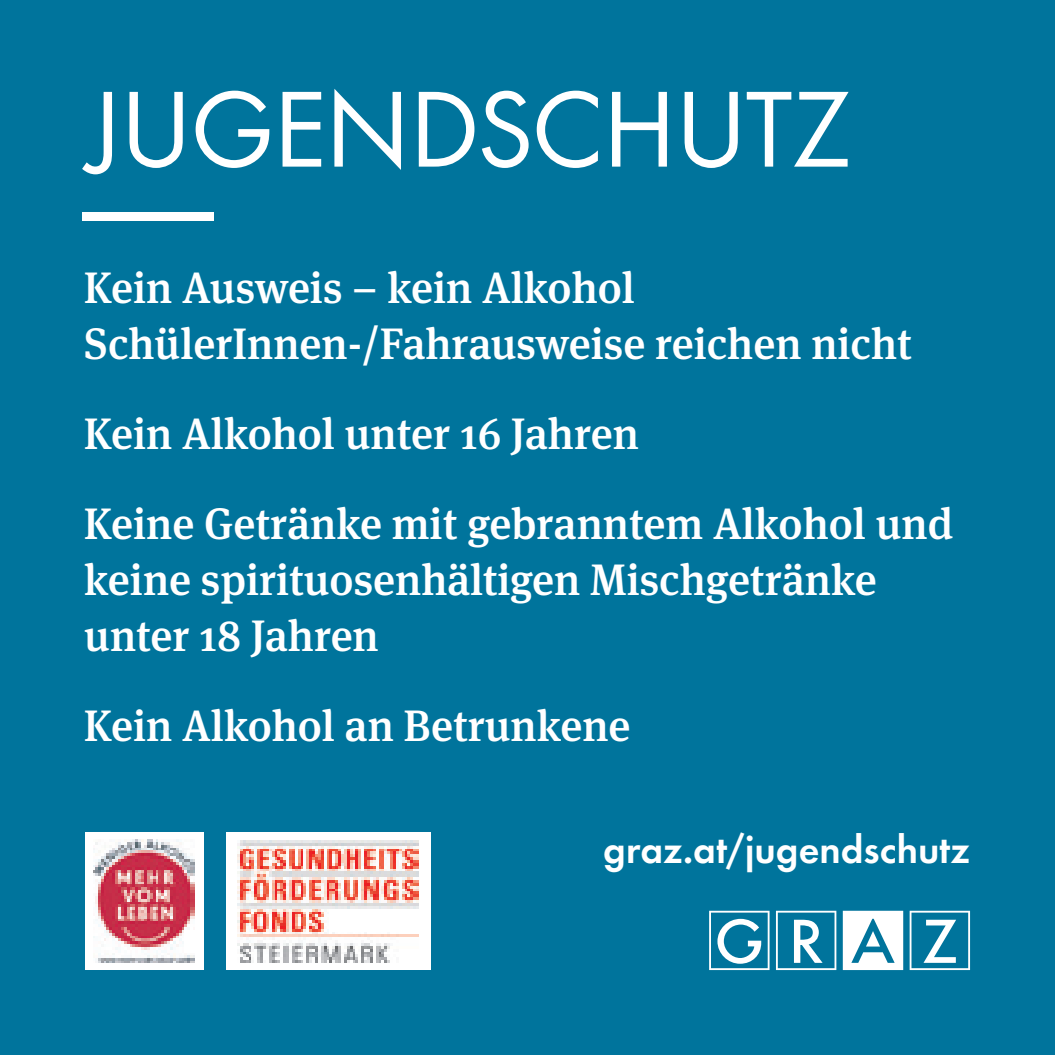
<style>
.page{position:relative;width:1055px;height:1055px;background:#fff}
.page>*{position:absolute;margin:0;border:0;box-sizing:border-box;transform-origin:0 0}
.t1{font:112px "Futura Boo";letter-spacing:-.005em;color:#fff}
.t2{font:500 44px/56px "Meta Serif OT";color:#fff}
.t3{font:40px "Futura Dem";color:#fff}
</style>
<div class="page">
<div style="left:0;top:0;width:1054px;height:1054px;background:#00749c"></div>
<svg style="left:709px;top:910px;width:60px;height:60px"></svg>
<svg style="left:776px;top:910px;width:60px;height:60px"></svg>
<svg style="left:909px;top:910px;width:61px;height:60px"></svg>
<svg style="left:842px;top:910px;width:61px;height:60px;background:#cde4eb"></svg>
<div style="left:85px;top:832px;width:118px;height:138px;background:#fff"></div>
<img style="left:93px;top:839px;width:102px;height:123px">
<div style="left:226px;top:832px;width:204px;height:138px;background:#fff"></div>
<img style="left:237px;top:840px;width:182px;height:122px">
<div style="left:82px;top:212px;width:132px;height:9px;background:#fff"></div>
<h1 class="t1" style="left:88px;top:53px;width:764px">JUGENDSCHUTZ</h1>
<p class="t2" style="left:84px;top:259px;width:829px">Kein Ausweis – kein Alkohol<br>SchülerInnen-/Fahrausweise reichen nicht</p>
<p class="t2" style="left:84px;top:389px;width:871px;line-height:90px">Kein Alkohol unter 16 Jahren<br>Keine Getränke mit gebranntem Alkohol und</p>
<p class="t2" style="left:84px;top:552px;width:794px">keine spirituosenhältigen Mischgetränke unter 18 Jahren</p>
<p class="t2" style="left:84px;top:698px;width:548px">Kein Alkohol an Betrunkene</p>
<p class="t3" style="left:603px;top:819px;width:368px">graz.at/jugendschutz</p>
</div>
